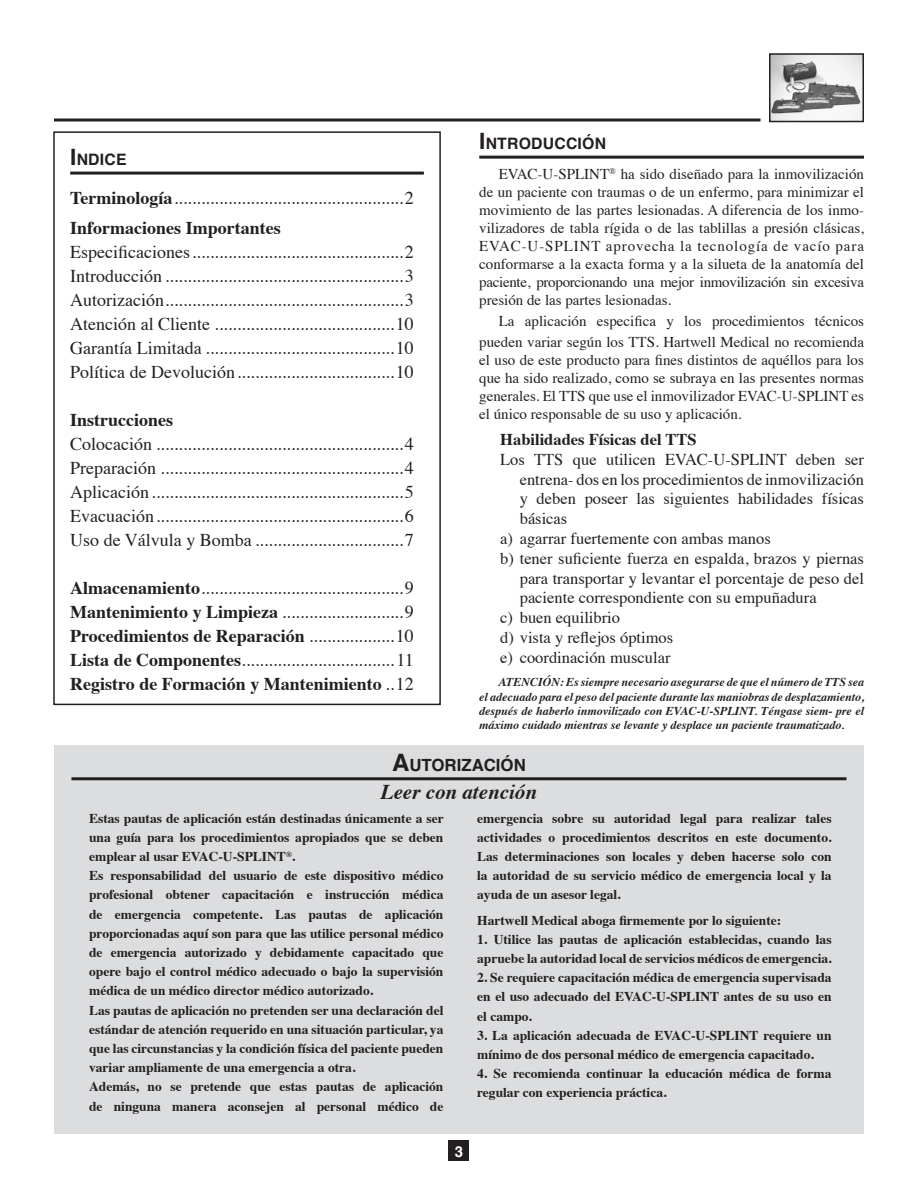
<style>
.page{position:relative;width:918px;height:1188px;background:#fff}
.page>*{position:absolute;margin:0;border:0;box-sizing:border-box;transform-origin:0 0}
.t1{font:italic 700 21px "Times";color:#231f20}
.t2{font:18px "Times";color:#231f20}
.t3{font:700 18px "Times";color:#231f20}
.t4{font:700 16.8px "Helvetica";color:#231f20}
.t5{font:16.5px/19.8px "Times";color:#231f20;text-align:justify}
.t6{font:700 16.5px "Times";color:#231f20}
.t7{font:700 15.75px "Helvetica";letter-spacing:.015em;color:#231f20}
.t8{font:15px/18px "Times";color:#231f20;text-align:justify}
.t9{font:700 15px "Helvetica";color:#fff}
.t10{font:700 13.5px/19.2px "Times";color:#231f20;text-align:justify}
.t11{font:italic 700 12px/14.4px "Times";color:#231f20;text-align:justify}
.s1{font-size:22.5px}
.s2{font-weight:700}
.s3{font-weight:400}
.s4{font-size:24px}
</style>
<div class="page">
<div style="left:54px;top:745px;width:810px;height:389px;background:#dcdddf"></div>
<svg style="left:54px;top:118px;width:706px;height:4px;background:#595657"></svg>
<img style="left:772px;top:56px;width:89px;height:63px">
<div style="left:769px;top:53px;width:95px;height:69px;border:2px solid #231f20"></div>
<div style="left:53px;top:131px;width:388px;height:574px;border:2px solid #231f20"></div>
<hr style="left:70px;top:172px;width:354px;height:3px;background:#231f20">
<hr style="left:479px;top:156px;width:385px;height:3px;background:#231f20">
<hr style="left:71px;top:777px;width:776px;height:3px;background:#231f20">
<div style="left:449px;top:1141px;width:20px;height:20px;background:#231f20"></div>
<p class="t7" style="left:70px;top:147px;width:58px"><span class="s1">I</span> NDICE</p>
<p class="t2" style="left:70px;top:182px;width:345px"><span class="s2">Terminología</span>...................................................2</p>
<p class="t3" style="left:70px;top:211px;width:212px">Informaciones Importantes</p>
<p class="t2" style="left:70px;top:236px;width:345px">Especificaciones...............................................2</p>
<p class="t2" style="left:70px;top:260px;width:345px">Introducción .....................................................3</p>
<p class="t2" style="left:70px;top:284px;width:345px">Autorización.....................................................3</p>
<p class="t2" style="left:70px;top:308px;width:345px">Atención al Cliente ........................................10</p>
<p class="t2" style="left:70px;top:332px;width:345px">Garantía Limitada ..........................................10</p>
<p class="t2" style="left:70px;top:356px;width:345px">Política de Devolución...................................10</p>
<p class="t3" style="left:70px;top:403px;width:104px">Instrucciones</p>
<p class="t2" style="left:70px;top:428px;width:345px">Colocación .......................................................4</p>
<p class="t2" style="left:70px;top:452px;width:345px">Preparación ......................................................4</p>
<p class="t2" style="left:70px;top:476px;width:345px">Aplicación........................................................5</p>
<p class="t2" style="left:70px;top:500px;width:345px">Evacuación.......................................................6</p>
<p class="t2" style="left:70px;top:524px;width:345px">Uso de Válvula y Bomba .................................7</p>
<p class="t2" style="left:70px;top:572px;width:345px"><span class="s2">Almacenamiento</span>.............................................9</p>
<p class="t2" style="left:70px;top:596px;width:345px"><span class="s2">Mantenimiento y Limpieza</span> ...........................9</p>
<p class="t3" style="left:70px;top:619px;width:345px">Procedimientos de Reparación <span class="s3">...................10</span></p>
<p class="t2" style="left:70px;top:644px;width:345px"><span class="s2">Lista de Componentes</span>..................................11</p>
<p class="t3" style="left:70px;top:667px;width:345px">Registro de Formación y Mantenimiento <span class="s3">..12</span></p>
<p class="t7" style="left:479px;top:131px;width:128px"><span class="s1">I</span> NTRODUCCIÓN</p>
<p class="t8" style="left:479px;top:164px;width:386px;text-indent:20px">EVAC-U-SPLINT<sup>®</sup> ha sido diseñado para la inmovilización de un paciente con traumas o de un enfermo, para minimizar el movimiento de las partes lesionadas. A diferencia de los inmo&shy;vilizadores de tabla rígida o de las tablillas a presión clásicas, EVAC-U-SPLINT aprovecha la tecnología de vacío para</p>
<p class="t8" style="left:479px;top:254px;width:386px">conformarse a la exacta forma y a la silueta de la anatomía del paciente, proporcionando una mejor inmovilización sin excesiva presión de las partes lesionadas.</p>
<p class="t8" style="left:479px;top:309px;width:386px;line-height:21px;text-align:right">La aplicación especifica y los procedimientos técnicos pueden variar según los TTS. Hartwell Medical no recomienda</p>
<p class="t8" style="left:479px;top:350px;width:386px">el uso de este producto para fines distintos de aquéllos para los que ha sido realizado, como se subraya en las presentes normas generales. El TTS que use el inmovilizador EVAC-U-SPLINT es el único responsable de su uso y aplicación.</p>
<p class="t6" style="left:500px;top:424px;width:198px">Habilidades Físicas del TTS</p>
<p class="t5" style="left:520px;top:448px;width:346px;text-indent:-20px">Los TTS que utilicen EVAC-U-SPLINT deben ser entrena- dos en los procedimientos de inmovilización y deben poseer las siguientes habilidades físicas básicas</p>
<p class="t5" style="left:500px;top:527px;width:272px">a) agarrar fuertemente con ambas manos</p>
<p class="t5" style="left:520px;top:547px;width:346px;text-indent:-20px">b) tener suficiente fuerza en espalda, brazos y piernas para transportar y levantar el porcentaje de peso del paciente correspondiente con su empuñadura</p>
<p class="t5" style="left:500px;top:606px;width:121px">c) buen equilibrio</p>
<p class="t5" style="left:500px;top:626px;width:175px">d) vista y reflejos óptimos</p>
<p class="t5" style="left:500px;top:646px;width:172px">e) coordinación muscular</p>
<p class="t11" style="left:479px;top:674px;width:386px;text-indent:20px">ATENCIÓN: Es siempre necesario asegurarse de que el número de TTS sea el adecuado para el peso del paciente durante las maniobras de desplazamiento, después de haberlo inmovilizado con EVAC-U-SPLINT. Téngase siem- pre el máximo cuidado mientras se levante y desplace un paciente traumatizado.</p>
<p class="t4" style="left:392px;top:751px;width:135px"><span class="s4">A</span>UTORIZACIÓN</p>
<p class="t1" style="left:381px;top:772px;width:158px">Leer con atención</p>
<p class="t10" style="left:89px;top:807px;width:356px">Estas pautas de aplicación están destinadas únicamente a ser una guía para los procedimientos apropiados que se deben emplear al usar EVAC-U-SPLINT<sup>®</sup>.</p>
<p class="t10" style="left:89px;top:865px;width:356px">Es responsabilidad del usuario de este dispositivo médico profesional obtener capacitación e instrucción médica de emergencia competente. Las pautas de aplicación proporcionadas aquí son para que las utilice personal médico de emergencia autorizado y debidamente capacitado que opere bajo el control médico adecuado o bajo la supervisión médica de un médico director médico autorizado.</p>
<p class="t10" style="left:89px;top:999px;width:356px">Las pautas de aplicación no pretenden ser una declaración del estándar de atención requerido en una situación particular, ya que las circunstancias y la condición física del paciente pueden variar ampliamente de una emergencia a otra.</p>
<p class="t10" style="left:89px;top:1076px;width:356px">Además, no se pretende que estas pautas de aplicación de ninguna manera aconsejen al personal médico de</p>
<p class="t9" style="left:455px;top:1139px;width:10px">3</p>
<p class="t10" style="left:477px;top:807px;width:356px">emergencia sobre su autoridad legal para realizar tales actividades o procedimientos descritos en este documento.<br>Las determinaciones son locales y deben hacerse solo con la autoridad de su servicio médico de emergencia local y la ayuda de un asesor legal.</p>
<p class="t10" style="left:477px;top:909px;width:306px">Hartwell Medical aboga firmemente por lo siguiente:</p>
<p class="t10" style="left:477px;top:928px;width:356px">1. Utilice las pautas de aplicación establecidas, cuando las apruebe la autoridad local de servicios médicos de emergencia.</p>
<p class="t10" style="left:477px;top:967px;width:356px">2. Se requiere capacitación médica de emergencia supervisada en el uso adecuado del EVAC-U-SPLINT antes de su uso en el campo.</p>
<p class="t10" style="left:477px;top:1024px;width:356px">3. La aplicación adecuada de EVAC-U-SPLINT requiere un mínimo de dos personal médico de emergencia capacitado.</p>
<p class="t10" style="left:477px;top:1063px;width:356px">4. Se recomienda continuar la educación médica de forma regular con experiencia práctica.</p>
</div>
